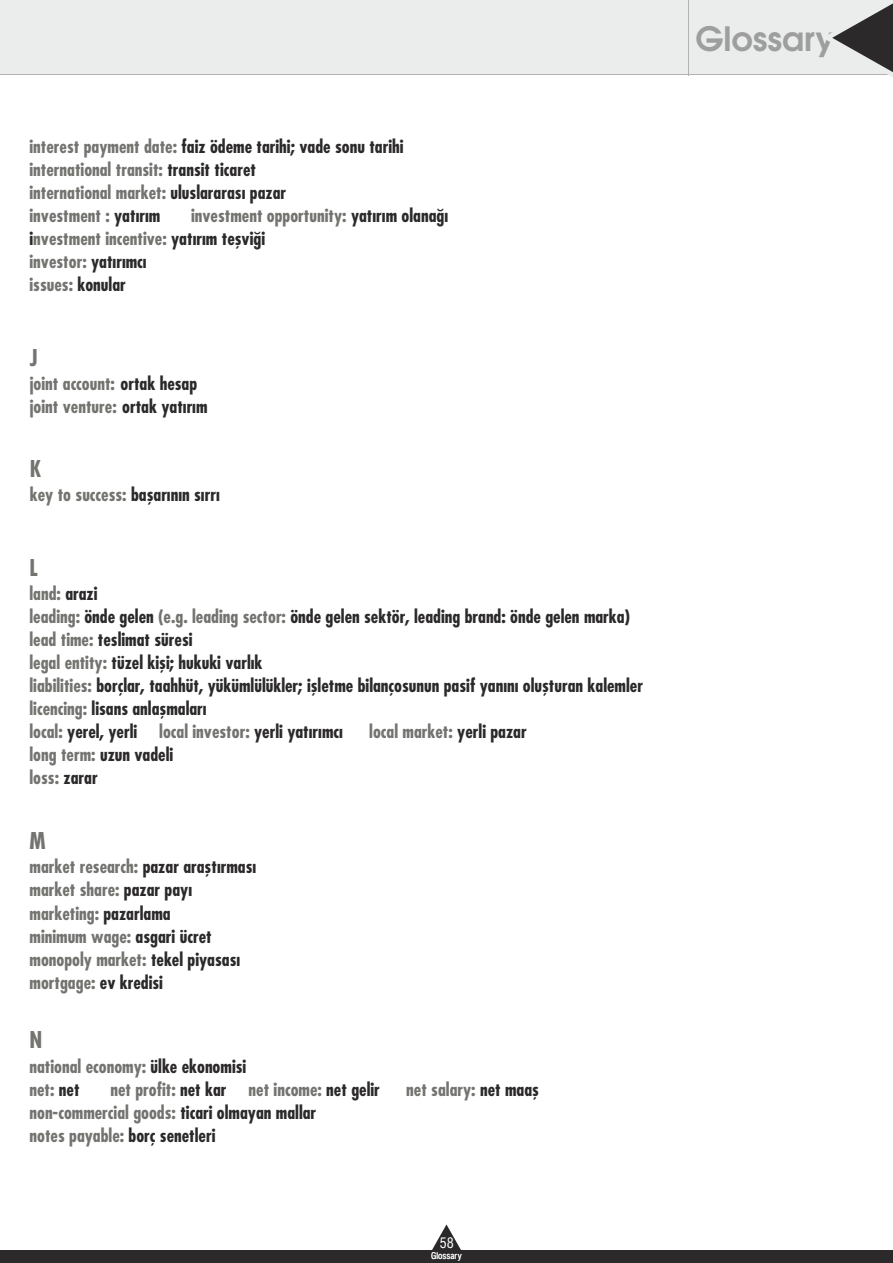
<style>
.page{position:relative;width:893px;height:1263px;background:#fff}
.page>*{position:absolute;margin:0;border:0;box-sizing:border-box;transform-origin:0 0}
.t1{font:700 33.45px "Te X Gyre Adventor";color:#9e9e9e}
.t2{font:700 22.5px "TR Fujiyama";color:#737370}
.t3{font:700 18px/23px "TR Fujiyama";color:#737370}
.t4{font:700 18px/23px "TR Fujiyama";color:#2b2929}
.t5{font:14.25px "Halvett Condensed";color:#fff}
.t6{font:9px "Halvett Condensed";color:#fff}
.s1{color:#2b2929}
.s2{color:#737370}
</style>
<div class="page">
<div style="left:0;top:0;width:893px;height:74px;background:#ebeded"></div>
<hr style="left:0;top:74px;width:893px;height:1px;background:#b3b3b3">
<svg style="left:832px;top:3px;width:61px;height:74px"></svg>
<hr style="left:688px;top:0;width:1px;height:75px;background:#b3b3b3">
<div style="left:0;top:1250px;width:893px;height:13px;background:#2b2929"></div>
<svg style="left:432px;top:1224px;width:29px;height:26px"></svg>
<p class="t3" style="left:30px;top:137px;width:375px">interest payment date: <span class="s1">faiz ödeme tarihi; vade sonu tarihi </span>international transit: <span class="s1">transit ticaret<br></span>international market: <span class="s1">uluslararası pazar<br></span>investment : <span class="s1">yatırım</span></p>
<p class="t3" style="left:30px;top:206px;width:420px;text-indent:162px">investment opportunity: <span class="s1">yatırım olanağı i</span>nvestment incentive: <span class="s1">yatırım teşviği<br></span>investor: <span class="s1">yatırımcı<br></span>issues: <span class="s1">konular</span></p>
<p class="t2" style="left:30px;top:348px;width:9px">J</p>
<p class="t3" style="left:30px;top:374px;width:179px">joint account: <span class="s1">ortak hesap </span>joint venture: <span class="s1">ortak yatırım</span></p>
<p class="t2" style="left:30px;top:459px;width:13px">K</p>
<p class="t4" style="left:30px;top:485px;width:191px"><span class="s2">key to success:</span> başarının sırrı</p>
<p class="t2" style="left:30px;top:557px;width:10px">L</p>
<p class="t4" style="left:30px;top:583px;width:615px"><span class="s2">land:</span> arazi<br><span class="s2">leading:</span> önde gelen <span class="s2">(e.g. leading sector:</span> önde gelen sektör, leading brand: önde gelen marka) <span class="s2">lead time:</span> teslimat süresi<br><span class="s2">legal entity:</span> tüzel kişi; hukuki varlık<br><span class="s2">liabilities:</span> borçlar, taahhüt, yükümlülükler; işletme bilançosunun pasif yanını oluşturan kalemler <span class="s2">licencing:</span> lisans anlaşmaları<br><span class="s2">local:</span> yerel, yerli</p>
<p class="t3" style="left:159px;top:721px;width:185px">local investor: <span class="s1">yerli yatırımcı</span></p>
<p class="t3" style="left:369px;top:721px;width:159px">local market: <span class="s1">yerli pazar</span></p>
<p class="t4" style="left:30px;top:744px;width:145px"><span class="s2">long term:</span> uzun vadeli <span class="s2">loss:</span> zarar</p>
<p class="t2" style="left:30px;top:831px;width:18px">M</p>
<p class="t3" style="left:30px;top:857px;width:228px">market research: <span class="s1">pazar araştırması </span>market share: <span class="s1">pazar payı </span>marketing: <span class="s1">pazarlama<br></span>minimum wage: <span class="s1">asgari ücret </span>monopoly market: <span class="s1">tekel piyasası </span>mortgage: <span class="s1">ev kredisi</span></p>
<p class="t2" style="left:30px;top:1030px;width:14px">N</p>
<p class="t3" style="left:30px;top:1056px;width:218px">national economy: <span class="s1">ülke ekonomisi </span>net: <span class="s1">net</span></p>
<p class="t3" style="left:110px;top:1079px;width:118px">net profit: <span class="s1">net kar</span></p>
<p class="t3" style="left:249px;top:1079px;width:133px">net income: <span class="s1">net gelir</span></p>
<p class="t3" style="left:406px;top:1079px;width:134px">net salary: <span class="s1">net maaş</span></p>
<p class="t3" style="left:30px;top:1102px;width:288px">non-commercial goods: <span class="s1">ticari olmayan mallar </span>notes payable: <span class="s1">borç senetleri</span></p>
<p class="t5" style="left:440px;top:1234px;width:16px">58</p>
<p class="t6" style="left:431px;top:1251px;width:32px">Glossary</p>
<h1 class="t1" style="left:695px;top:23px;width:141px">Glossary</h1>
</div>
